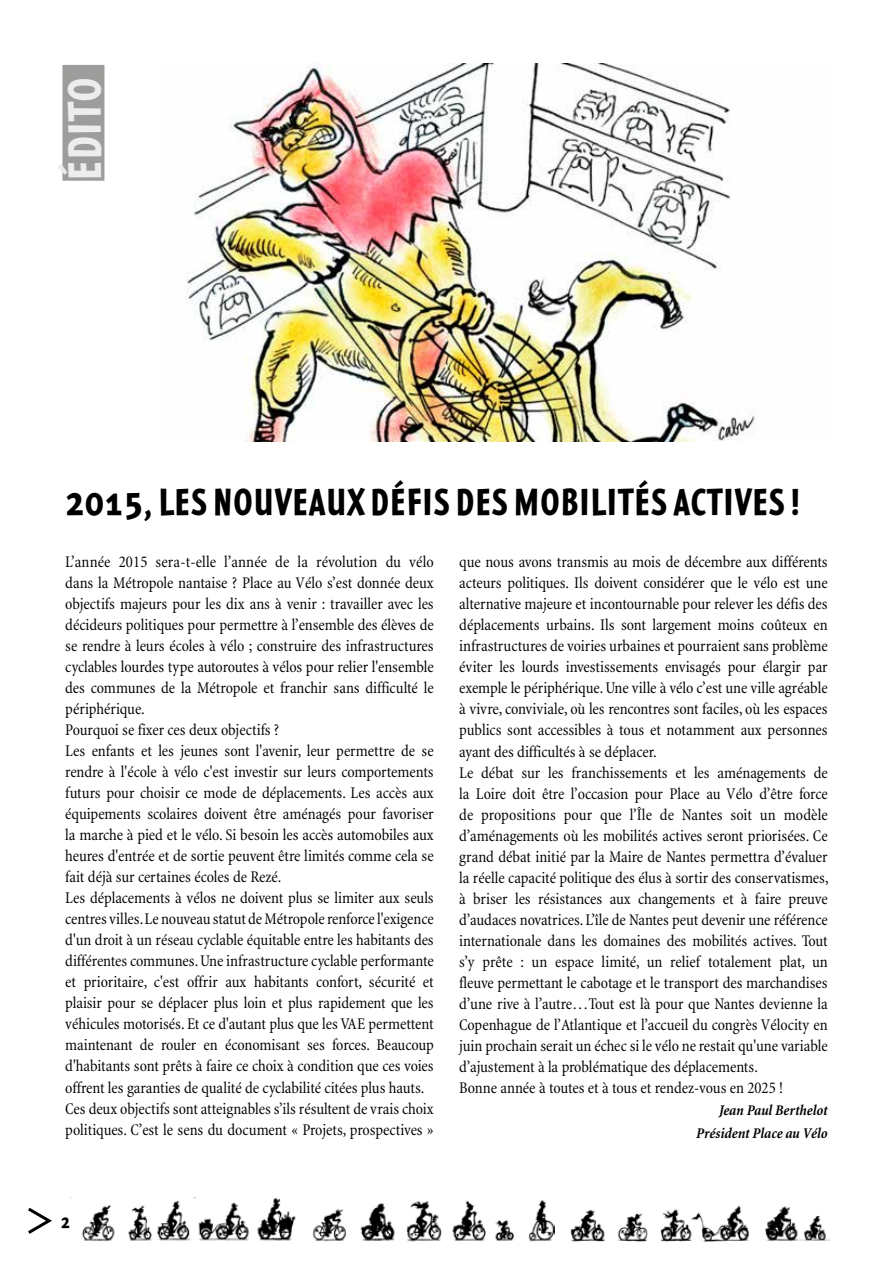
<style>
.page{position:relative;width:893px;height:1263px;background:#fff}
.page>*{position:absolute;margin:0;border:0;box-sizing:border-box;transform-origin:0 0}
.t1{font:700 46.5px "Pedestria MVB";color:#ededed}
.t2{font:700 37.5px "Pedestria MVB";color:#000}
.t3{font:700 18px "Pedestria MVB";color:#000}
.t4{font:condensed 16.5px/21px "Minion";letter-spacing:-.005em;color:#000}
.t5{font:italic 700 condensed 15px/23px "Minion";letter-spacing:-.005em;color:#000;text-align:right}
</style>
<div class="page">
<div style="left:62px;top:65px;width:42px;height:116px;background:#9d9d9c"></div>
<img style="left:185px;top:64px;width:570px;height:378px">
<svg style="left:28px;top:1207px;width:24px;height:27px"></svg>
<img style="left:82px;top:1197px;width:215px;height:45px">
<img style="left:312px;top:1200px;width:243px;height:42px">
<img style="left:571px;top:1205px;width:259px;height:37px">
<h1 class="t1" style="left:56px;top:181px;width:105px;rotate:-90deg">ÉDITO</h1>
<h2 class="t2" style="left:65px;top:479px;width:737px">2015, LES NOUVEAUX DÉFIS DES MOBILITÉS ACTIVES !</h2>
<p class="t4" style="left:65px;top:552px;width:370px">L’année 2015 sera-t-elle l’année de la révolution du vélo dans la Métropole nantaise ? Place au Vélo s’est donnée deux objectifs majeurs pour les dix ans à venir : travailler avec les décideurs politiques pour permettre à l’ensemble des élèves de se rendre à leurs écoles à vélo ; construire des infrastructures cyclables lourdes type autoroutes à vélos pour relier l'ensemble des communes de la Métropole et franchir sans difficulté le périphérique.<br>Pourquoi se fixer ces deux objectifs ?<br>Les enfants et les jeunes sont l'avenir, leur permettre de se rendre à l'école à vélo c'est investir sur leurs comportements futurs pour choisir ce mode de déplacements. Les accès aux équipements scolaires doivent être aménagés pour favoriser la marche à pied et le vélo. Si besoin les accès automobiles aux heures d'entrée et de sortie peuvent être limités comme cela se fait déjà sur certaines écoles de Rezé.<br>Les déplacements à vélos ne doivent plus se limiter aux seuls centres villes. Le nouveau statut de Métropole renforce l'exigence d'un droit à un réseau cyclable équitable entre les habitants des différentes communes. Une infrastructure cyclable performante et prioritaire, c'est offrir aux habitants confort, sécurité et plaisir pour se déplacer plus loin et plus rapidement que les véhicules motorisés. Et ce d'autant plus que les VAE permettent maintenant de rouler en économisant ses forces. Beaucoup d'habitants sont prêts à faire ce choix à condition que ces voies offrent les garanties de qualité de cyclabilité citées plus hauts.<br>Ces deux objectifs sont atteignables s’ils résultent de vrais choix politiques. C’est le sens du document « Projets, prospectives »</p>
<p class="t4" style="left:459px;top:552px;width:371px">que nous avons transmis au mois de décembre aux différents acteurs politiques. Ils doivent considérer que le vélo est une alternative majeure et incontournable pour relever les défis des déplacements urbains. Ils sont largement moins coûteux en infrastructures de voiries urbaines et pourraient sans problème éviter les lourds investissements envisagés pour élargir par exemple le périphérique. Une ville à vélo c’est une ville agréable à vivre, conviviale, où les rencontres sont faciles, où les espaces publics sont accessibles à tous et notamment aux personnes ayant des difficultés à se déplacer.<br>Le débat sur les franchissements et les aménagements de la Loire doit être l’occasion pour Place au Vélo d’être force de propositions pour que l’Île de Nantes soit un modèle d’aménagements où les mobilités actives seront priorisées. Ce grand débat initié par la Maire de Nantes permettra d’évaluer la réelle capacité politique des élus à sortir des conservatismes, à briser les résistances aux changements et à faire preuve d’audaces novatrices. L’île de Nantes peut devenir une référence internationale dans les domaines des mobilités actives. Tout s’y prête : un espace limité, un relief totalement plat, un fleuve permettant le cabotage et le transport des marchandises d’une rive à l’autre…Tout est là pour que Nantes devienne la Copenhague de l’Atlantique et l’accueil du congrès Vélocity en juin prochain serait un échec si le vélo ne restait qu'une variable d’ajustement à la problématique des déplacements.<br>Bonne année à toutes et à tous et rendez-vous en 2025 !</p>
<p class="t5" style="left:696px;top:1099px;width:133px">Jean Paul Berthelot<br>Président Place au Vélo</p>
<p class="t3" style="left:61px;top:1211px;width:11px">2</p>
</div>
